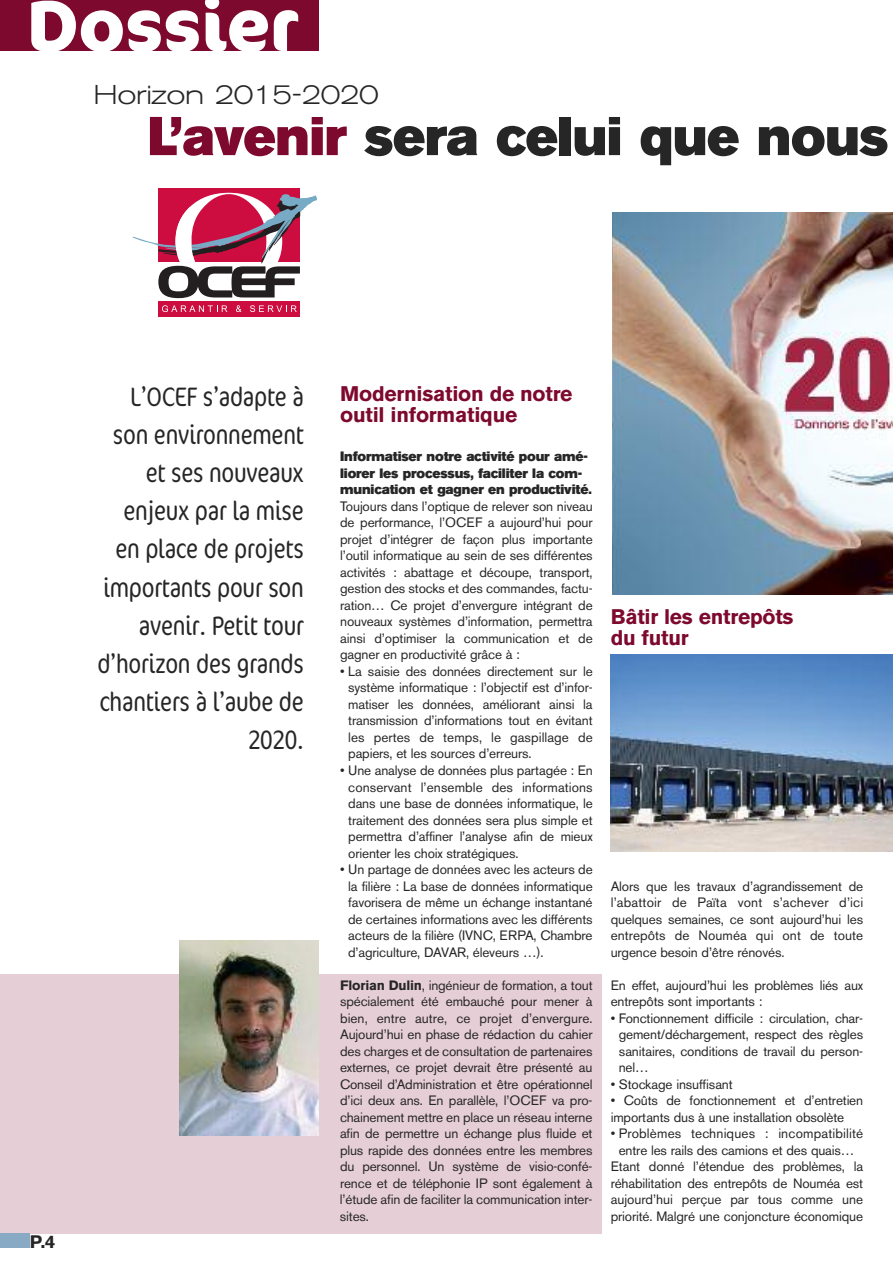
<style>
.page{position:relative;width:893px;height:1263px;background:#fff}
.page>*{position:absolute;margin:0;border:0;box-sizing:border-box;transform-origin:0 0}
.t1{font:700 72px "Cocon";letter-spacing:-.01em;color:#fff}
.t2{font:54px "Akzidenz Grotesk BE Super";letter-spacing:-.015em;color:#272627}
.t3{font:300 condensed 27px/38px "Cocon";letter-spacing:-.01em;color:#272627;text-align:right}
.t4{font:300 expanded 27px "Akzidenz Grotesk BE";letter-spacing:-.015em;color:#272627}
.t5{font:700 21px/21px "Akzidenz Grotesk BE";letter-spacing:-.01em;color:#7d092e}
.t6{font:700 18px "Akzidenz Grotesk BE";color:#272627}
.t7{font:13.5px/16.5px "Akzidenz Grotesk BE";letter-spacing:-.01em;color:#272627;text-align:justify}
.t8{font:13.5px/16.5px "Akzidenz Grotesk BE Super";letter-spacing:-.015em;color:#272627}
.s1{color:#7d092e}
.s2{font-weight:700}
</style>
<div class="page">
<div style="left:0;top:0;width:319px;height:51px;background:#7d092e"></div>
<div style="left:0;top:974px;width:602px;height:259px;background:#e5ced5"></div>
<div style="left:0;top:1233px;width:30px;height:15px;background:#89aac4"></div>
<img style="left:180px;top:941px;width:139px;height:194px">
<img style="left:612px;top:212px;width:281px;height:382px">
<img style="left:611px;top:655px;width:282px;height:196px">
<div style="left:158px;top:189px;width:142px;height:73px;background:#cd0d40"></div>
<div style="left:159px;top:301px;width:141px;height:15px;background:#cd0d40"></div>
<svg style="left:132px;top:193px;width:185px;height:105px"></svg>
<svg style="left:162px;top:305px;width:65px;height:7px"></svg>
<svg style="left:236px;top:305px;width:5px;height:7px"></svg>
<svg style="left:250px;top:305px;width:47px;height:7px"></svg>
<h1 class="t1" style="left:27px;top:-16px;width:273px">Dossier</h1>
<h3 class="t4" style="left:94px;top:85px;width:287px">Horizon 2015-2020</h3>
<h2 class="t2" style="left:148px;top:115px;width:742px"><span class="s1">L’avenir</span> sera celui que nous</h2>
<h3 class="t6" style="left:30px;top:1235px;width:27px">P.4</h3>
<h3 class="t3" style="left:97px;top:378px;width:208px">L’OCEF s’adapte à son environnement et ses nouveaux enjeux par la mise en place de projets importants pour son avenir. Petit tour d’horizon des grands chantiers à l’aube de<br>2020.</h3>
<h3 class="t5" style="left:340px;top:384px;width:234px">Modernisation de notre outil informatique</h3>
<p class="t8" style="left:340px;top:449px;width:253px">Informatiser notre activité pour amé&shy;liorer les processus, faciliter la com&shy;munication et gagner en productivité.</p>
<p class="t7" style="left:340px;top:499px;width:254px">Toujours dans l’optique de relever son niveau de performance, l’OCEF a aujourd’hui pour projet d’intégrer de façon plus importante l’outil informatique au sein de ses différentes activités : abattage et découpe, transport, gestion des stocks et des commandes, factu&shy;ration… Ce projet d’envergure intégrant de nouveaux systèmes d’information, permettra ainsi d’optimiser la communication et de gagner en productivité grâce à :</p>
<p class="t7" style="left:348px;top:664px;width:246px;text-indent:-8px">• La saisie des données directement sur le système informatique : l’objectif est d’infor&shy;matiser les données, améliorant ainsi la transmission d’informations tout en évitant les pertes de temps, le gaspillage de papiers, et les sources d’erreurs.</p>
<p class="t7" style="left:348px;top:763px;width:246px;text-indent:-8px">• Une analyse de données plus partagée : En conservant l’ensemble des informations dans une base de données informatique, le traitement des données sera plus simple et permettra d’affiner l’analyse afin de mieux orienter les choix stratégiques.</p>
<p class="t7" style="left:348px;top:862px;width:246px;text-indent:-8px">• Un partage de données avec les acteurs de la filière : La base de données informatique favorisera de même un échange instantané de certaines informations avec les différents acteurs de la filière (IVNC, ERPA, Chambre d’agriculture, DAVAR, éleveurs …).</p>
<p class="t7" style="left:340px;top:978px;width:254px"><span class="s2">Florian Dulin</span>, ingénieur de formation, a tout spécialement été embauché pour mener à bien, entre autre, ce projet d’envergure.<br>Aujourd’hui en phase de rédaction du cahier des charges et de consultation de partenaires externes, ce projet devrait être présenté au Conseil d’Administration et être opérationnel d’ici deux ans. En parallèle, l’OCEF va pro&shy;chainement mettre en place un réseau interne afin de permettre un échange plus fluide et plus rapide des données entre les membres du personnel. Un système de visio-confé&shy;rence et de téléphonie IP sont également à l’étude afin de faciliter la communication inter&shy;sites.</p>
<h3 class="t5" style="left:611px;top:608px;width:184px">Bâtir les entrepôts du futur</h3>
<p class="t7" style="left:611px;top:879px;width:254px">Alors que les travaux d’agrandissement de l’abattoir de Païta vont s’achever d’ici quelques semaines, ce sont aujourd’hui les entrepôts de Nouméa qui ont de toute urgence besoin d’être rénovés.</p>
<p class="t7" style="left:611px;top:978px;width:254px">En effet, aujourd’hui les problèmes liés aux entrepôts sont importants :</p>
<p class="t7" style="left:619px;top:1011px;width:246px;text-indent:-8px">• Fonctionnement difficile : circulation, char&shy;gement/déchargement, respect des règles sanitaires, conditions de travail du person&shy;nel…</p>
<p class="t7" style="left:611px;top:1077px;width:124px">• Stockage insuffisant</p>
<p class="t7" style="left:611px;top:1093px;width:254px">• Coûts de fonctionnement et d’entretien importants dus à une installation obsolète</p>
<p class="t7" style="left:611px;top:1126px;width:254px;text-align:center">• Problèmes techniques : incompatibilité entre les rails des camions et des quais… Etant donné l’étendue des problèmes, la réhabilitation des entrepôts de Nouméa est aujourd’hui perçue par tous comme une priorité. Malgré une conjoncture économique</p>
</div>
